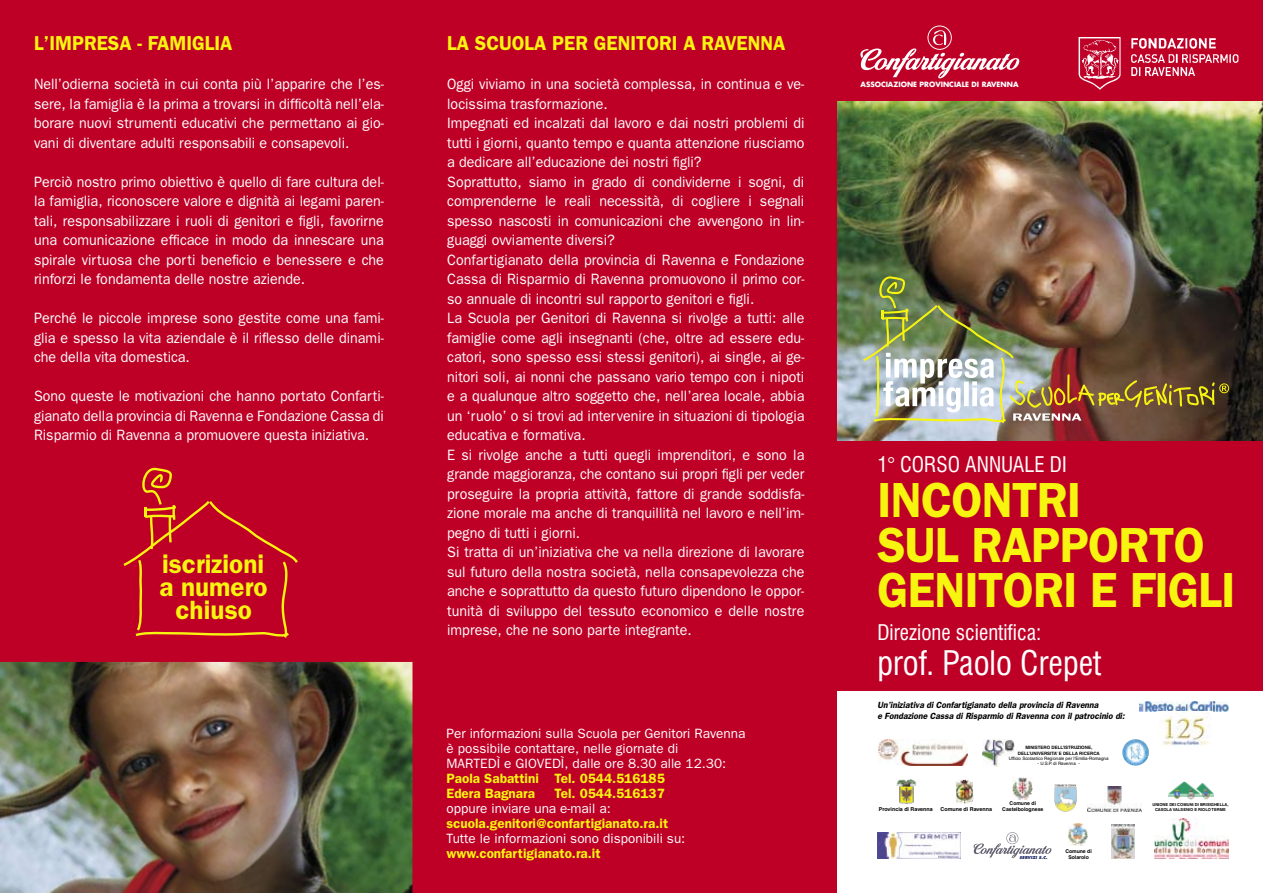
<style>
.page{position:relative;width:1263px;height:893px;background:#be0027}
.page>*{position:absolute;margin:0;border:0;box-sizing:border-box;transform-origin:0 0}
.t1{font:600 49.5px/45px "Franklin Gothic";letter-spacing:-.015em;color:#f7f410;scale:.95 1}
.t2{font:condensed 33px "Swiss 721 BT";color:#fff}
.t3{font:600 26.55px/23.1px "Franklin Gothic";color:#f7f410;text-align:center}
.t4{font:condensed 21px "Swiss 721 BT";color:#fff}
.t5{font:600 20.25px "Franklin Gothic";color:#f7f410;scale:.95 1}
.t6{font:15px/19.5px "Franklin Gothic";color:#fff;text-align:justify;scale:.95 1}
.t7{font:13.5px/15px "Franklin Gothic";color:#fff}
.t8{font:600 13.5px/15px "Franklin Gothic";color:#f7f410}
.t9{font:italic 600 9px/10.5px "Franklin Gothic";color:#000;scale:.95 1}
.t10{font:700 7.05px "Futura";color:#fff}
.t11{font:700 5.4px "Helvetica LT Std";color:#000}
.t12{font:700 5.1px/6.1px "Helvetica LT Std";color:#000;text-align:center}
.t13{font:4.5px "Helvetica LT Std";color:#000}
.t14{font:700 4.5px "Helvetica LT Std";color:#000}
.t15{font:700 4.05px/4.8px "Helvetica LT Std";color:#000;text-align:center}
.t16{font:italic 800 4.05px "Futura Std";color:#2b376e}
</style>
<div class="page">
<img style="left:838px;top:101px;width:425px;height:339px">
<svg style="left:123px;top:467px;width:175px;height:171px"></svg>
<img style="left:863px;top:276px;width:366px;height:147px">
<img style="left:0;top:662px;width:412px;height:231px">
<div style="left:838px;top:691px;width:425px;height:202px;background:#fff"></div>
<img style="left:878px;top:739px;width:90px;height:26px">
<svg style="left:1123px;top:739px;width:13px;height:8px"></svg>
<img style="left:877px;top:832px;width:83px;height:27px">
<img style="left:896px;top:779px;width:20px;height:25px">
<img style="left:956px;top:780px;width:18px;height:24px">
<img style="left:1155px;top:818px;width:74px;height:41px">
<img style="left:1168px;top:782px;width:46px;height:18px">
<img style="left:982px;top:739px;width:32px;height:27px">
<img style="left:1087px;top:786px;width:54px;height:25px">
<img style="left:1012px;top:777px;width:21px;height:22px">
<img style="left:1054px;top:785px;width:22px;height:27px">
<img style="left:1069px;top:824px;width:18px;height:22px">
<img style="left:1111px;top:825px;width:23px;height:34px">
<img style="left:1139px;top:701px;width:90px;height:11px">
<img style="left:1160px;top:712px;width:50px;height:34px">
<svg style="left:973px;top:832px;width:79px;height:26px"></svg>
<svg style="left:860px;top:26px;width:160px;height:52px"></svg>
<img style="left:1078px;top:37px;width:58px;height:53px">
<img style="left:1120px;top:37px;width:96px;height:16px">
<img style="left:1131px;top:51px;width:108px;height:14px">
<img style="left:1129px;top:66px;width:66px;height:9px">
<h3 class="t5" style="left:34px;top:31px;width:54px">l’impresa</h3>
<h3 class="t5" style="left:138px;top:31px;width:62px">- famiglia</h3>
<p class="t6" style="left:34px;top:74px;width:370px">Nell’odierna società in cui conta più l’apparire che l’es&shy;sere, la famiglia è la prima a trovarsi in difficoltà nell’ela&shy;borare nuovi strumenti educativi che permettano ai gio&shy;vani di diventare adulti responsabili e consapevoli.</p>
<p class="t6" style="left:34px;top:172px;width:370px">Perciò nostro primo obiettivo è quello di fare cultura del&shy;la famiglia, riconoscere valore e dignità ai legami paren&shy;tali, responsabilizzare i ruoli di genitori e figli, favorirne una comunicazione efficace in modo da innescare una spirale virtuosa che porti beneficio e benessere e che rinforzi le fondamenta delle nostre aziende.</p>
<p class="t6" style="left:34px;top:308px;width:370px">Perché le piccole imprese sono gestite come una fami&shy;glia e spesso la vita aziendale è il riflesso delle dinami&shy;che della vita domestica.</p>
<p class="t6" style="left:34px;top:386px;width:370px">Sono queste le motivazioni che hanno portato Confarti&shy;gianato della provincia di Ravenna e Fondazione Cassa di Risparmio di Ravenna a promuovere questa iniziativa.</p>
<h3 class="t3" style="left:159px;top:552px;width:110px">iscrizioni a numero chiuso</h3>
<h3 class="t5" style="left:447px;top:31px;width:43px">la scuola</h3>
<h3 class="t5" style="left:552px;top:31px;width:13px">per</h3>
<h3 class="t5" style="left:594px;top:31px;width:12px">genitori</h3>
<h3 class="t5" style="left:683px;top:31px;width:70px">aravenna</h3>
<p class="t6" style="left:447px;top:74px;width:378px;text-align:left">Oggi viviamo in una società complessa, in continua e ve&shy;locissima trasformazione.<br>Impegnati ed incalzati dal lavoro e dai nostri problemi di tutti i giorni, quanto tempo e quanta attenzione riusciamo a dedicare all’educazione dei nostri figli?<br>Soprattutto, siamo in grado di condividerne i sogni, di comprenderne le reali necessità, di cogliere i segnali spesso nascosti in comunicazioni che avvengono in lin&shy;guaggi ovviamente diversi?<br>Confartigianato della provincia di Ravenna e Fondazione Cassa di Risparmio di Ravenna promuovono il primo cor&shy;so annuale di incontri sul rapporto genitori e figli.<br>La Scuola per Genitori di Ravenna si rivolge a tutti: alle famiglie come agli insegnanti (che, oltre ad essere edu&shy;catori, sono spesso essi stessi genitori), ai single, ai ge&shy;nitori soli, ai nonni che passano vario tempo con i nipoti e a qualunque altro soggetto che, nell’area locale, abbia un ‘ruolo’ o si trovi ad intervenire in situazioni di tipologia educativa e formativa.<br>E si rivolge anche a tutti quegli imprenditori, e sono la grande maggioranza, che contano sui propri figli per veder proseguire la propria attività, fattore di grande soddisfa&shy;zione morale ma anche di tranquillità nel lavoro e nell’im&shy;pegno di tutti i giorni.<br>Si tratta di un’iniziativa che va nella direzione di lavorare sul futuro della nostra società, nella consapevolezza che anche e soprattutto da questo futuro dipendono le oppor&shy;tunità di sviluppo del tessuto economico e delle nostre imprese, che ne sono parte integrante.</p>
<p class="t7" style="left:446px;top:726px;width:300px">Per informazioni sulla Scuola per Genitori Ravenna è possibile contattare, nelle giornate di<br>MARTEDì e GIOVEDì, dalle ore 8.30 alle 12.30:</p>
<p class="t8" style="left:446px;top:770px;width:220px">Paola Sabattini Tel. 0544.516185<br>Edera Bagnara</p>
<p class="t8" style="left:554px;top:785px;width:112px">Tel. 0544.516137</p>
<p class="t7" style="left:446px;top:801px;width:166px">oppure inviare una e-mail a:</p>
<p class="t8" style="left:446px;top:815px;width:223px">scuola.genitori@confartigianato.ra.it</p>
<p class="t7" style="left:446px;top:831px;width:240px">Tutte le informazioni sono disponibili su:</p>
<p class="t8" style="left:446px;top:845px;width:156px">www.confartigianato.ra.it</p>
<p class="t10" style="left:860px;top:79px;width:160px">ASSOCIAZIONE PROVINCIALE DI RAVENNA</p>
<h3 class="t4" style="left:877px;top:452px;width:191px">1° CORSO ANNUALE DI</h3>
<h1 class="t1" style="left:877px;top:477px;width:378px">INCONTRI<br>SUL RAPPORTO<br>GENITORI E FIGLI</h1>
<h3 class="t4" style="left:877px;top:620px;width:165px">Direzione scientifica:</h3>
<h2 class="t2" style="left:877px;top:643px;width:226px">prof. Paolo Crepet</h2>
<p class="t9" style="left:877px;top:700px;width:262px">Un’iniziativa di Confartigianato della provincia di Ravenna<br>e Fondazione Cassa di Risparmio di Ravenna con il patrocinio di:</p>
<p class="t14" style="left:1025px;top:745px;width:4px">MINISTE</p>
<p class="t14" style="left:1043px;top:745px;width:12px">RO DELL</p>
<p class="t14" style="left:1063px;top:745px;width:21px">’ISTRUZIONE</p>
<p class="t14" style="left:1091px;top:745px;width:3px">,</p>
<p class="t14" style="left:1018px;top:750px;width:4px">DELL</p>
<p class="t14" style="left:1029px;top:750px;width:5px">’UNIVE</p>
<p class="t14" style="left:1044px;top:750px;width:7px">RSITA</p>
<p class="t14" style="left:1056px;top:750px;width:11px">’ E DELLA</p>
<p class="t14" style="left:1079px;top:750px;width:22px">RICERCA</p>
<p class="t13" style="left:1009px;top:756px;width:101px">Ufficio Scolastico Regionale per l’Emilia-Romagna</p>
<p class="t13" style="left:1037px;top:761px;width:44px">- U.S.P. di Ravenna -</p>
<p class="t12" style="left:1002px;top:800px;width:43px">Comune di<br>Castelbolognese</p>
<p class="t12" style="left:1065px;top:848px;width:28px">Comune di</p>
<p class="t16" style="left:1019px;top:855px;width:29px">SERVIZI S.C.</p>
<p class="t12" style="left:1068px;top:854px;width:22px">Solarolo</p>
<p class="t11" style="left:879px;top:806px;width:55px">Provincia di Ravenna</p>
<p class="t11" style="left:940px;top:806px;width:53px">Comune di Ravenna</p>
<p class="t15" style="left:1152px;top:802px;width:78px">unione dei comuni di brisighella, casola valsenio e riolo terme</p>
</div>
